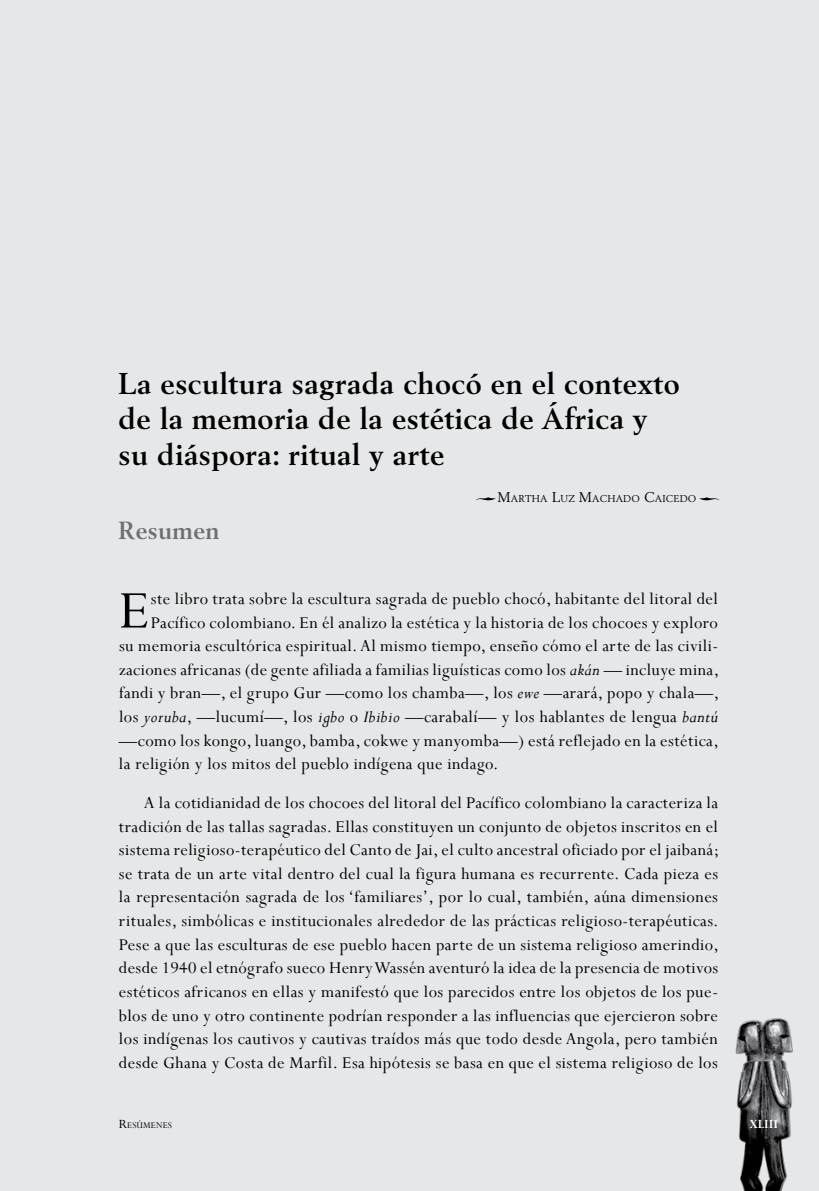
<style>
.page{position:relative;width:819px;height:1191px;background:#fff}
.page>*{position:absolute;margin:0;border:0;box-sizing:border-box;transform-origin:0 0}
.t1{font:59.68px "Perpetua";color:#000}
.t2{font:700 29.75px/35.7px "Berling LT Std";letter-spacing:.015em;color:#000}
.t3{font:700 24.5px "Berling LT Std";letter-spacing:.015em;color:#6d6f71}
.t4{font:18.38px/23.6px "Perpetua";letter-spacing:.025em;color:#000;text-align:justify}
.t5{font:700 14px "Perpetua";color:#fff;scale:.9 1}
.t6{font:9.8px "Berling LT Std";letter-spacing:.015em;color:#000}
.t7{font:9.8px "Perpetua";letter-spacing:.015em;color:#000}
.s1{font-size:14px}
.s2{font-style:italic}
</style>
<div class="page">
<div style="left:1px;top:0;width:818px;height:1191px;background:#e6e7e8"></div>
<img style="left:735px;top:1018px;width:58px;height:173px">
<h2 class="t2" style="left:118px;top:365px;width:562px">La escultura sagrada chocó en el contexto de la memoria de la estética de África y su diáspora: ritual y arte</h2>
<h3 class="t3" style="left:118px;top:516px;width:103px">Resumen</h3>
<p class="t6" style="left:497px;top:493px;width:200px"><span class="s1">M</span>ARTHA <span class="s1">L</span>UZ <span class="s1">M</span>ACHADO <span class="s1">C</span>AICEDO</p>
<h1 class="t1" style="left:119px;top:573px;width:32px">E</h1>
<p class="t4" style="left:151px;top:586px;width:568px">ste libro trata sobre la escultura sagrada de pueblo chocó, habitante del litoral del</p>
<p class="t4" style="left:151px;top:610px;width:568px">Pacífico colombiano. En él analizo la estética y la historia de los chocoes y exploro</p>
<p class="t4" style="left:119px;top:633px;width:600px">su memoria escultórica espiritual. Al mismo tiempo, enseño cómo el arte de las civili-</p>
<p class="t4" style="left:119px;top:657px;width:601px">zaciones africanas (de gente afiliada a familias liguísticas como los <span class="s2">akán</span> — incluye mina,</p>
<p class="t4" style="left:119px;top:681px;width:601px">fandi y bran—, el grupo Gur —como los chamba—, los <span class="s2">ewe</span> —arará, popo y chala—,</p>
<p class="t4" style="left:119px;top:704px;width:600px">los <span class="s2">yoruba</span>, —lucumí—, los <span class="s2">igbo</span> o <span class="s2">Ibibio</span> —carabalí— y los hablantes de lengua <span class="s2">bantú</span></p>
<p class="t4" style="left:119px;top:728px;width:601px">—como los kongo, luango, bamba, cokwe y manyomba—) está reflejado en la estética,</p>
<p class="t4" style="left:119px;top:752px;width:381px">la religión y los mitos del pueblo indígena que indago.</p>
<p class="t4" style="left:119px;top:790px;width:601px;text-indent:25px">A la cotidianidad de los chocoes del litoral del Pacífico colombiano la caracteriza la tradición de las tallas sagradas. Ellas constituyen un conjunto de objetos inscritos en el sistema religioso-terapéutico del Canto de Jai, el culto ancestral oficiado por el jaibaná; se trata de un arte vital dentro del cual la figura humana es recurrente. Cada pieza es la representación sagrada de los ‘familiares’, por lo cual, también, aúna dimensiones rituales, simbólicas e institucionales alrededor de las prácticas religioso-terapéuticas.<br>Pese a que las esculturas de ese pueblo hacen parte de un sistema religioso amerindio, desde 1940 el etnógrafo sueco Henry Wassén aventuró la idea de la presencia de motivos estéticos africanos en ellas y manifestó que los parecidos entre los objetos de los pue&shy;blos de uno y otro continente podrían responder a las influencias que ejercieron sobre los indígenas los cautivos y cautivas traídos más que todo desde Angola, pero también desde Ghana y Costa de Marfil. Esa hipótesis se basa en que el sistema religioso de los</p>
<p class="t7" style="left:119px;top:1119px;width:55px"><span class="s1">R</span>esúmenes</p>
<p class="t5" style="left:749px;top:1115px;width:33px">XLIII</p>
</div>
